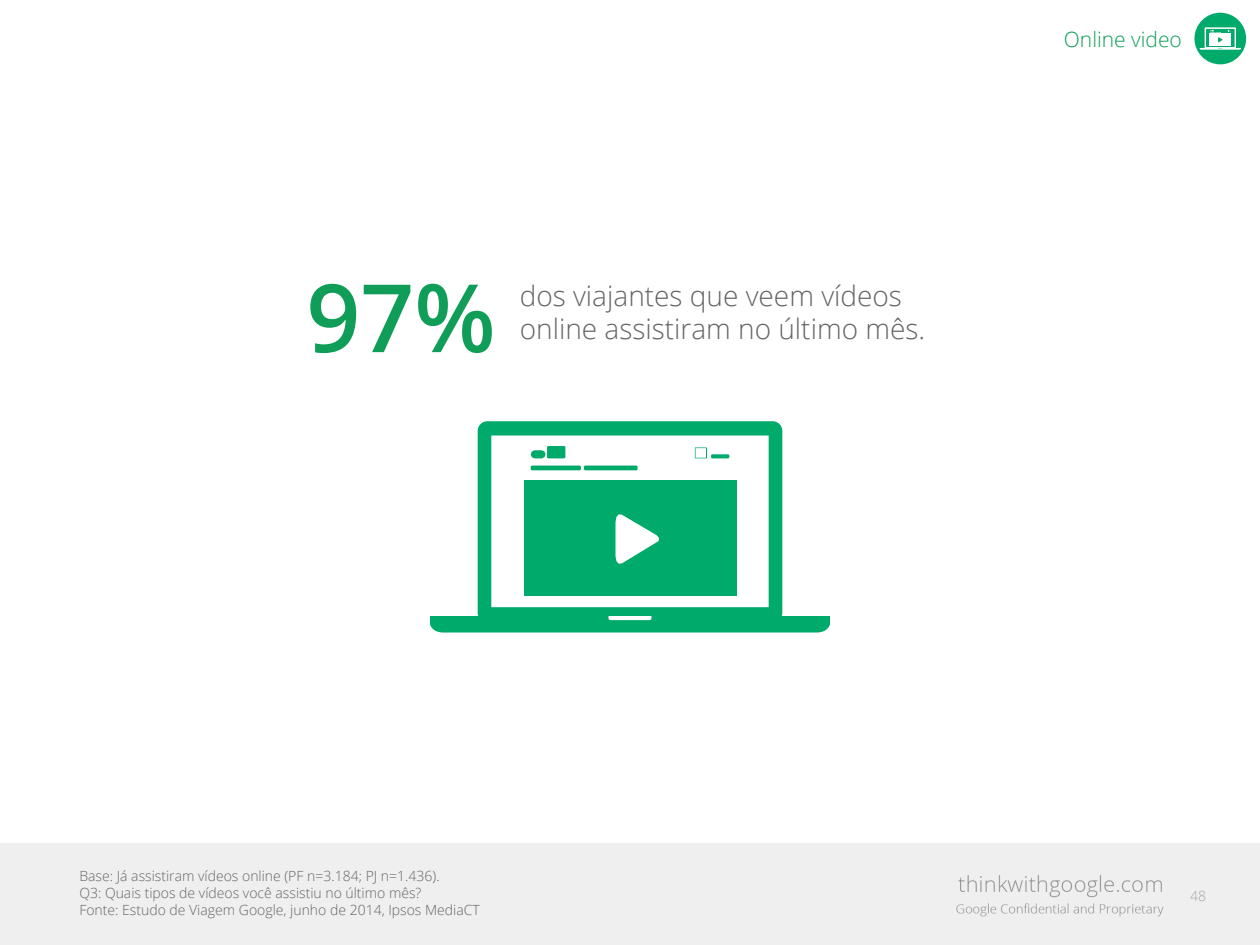
<style>
.page{position:relative;width:1260px;height:945px;background:#fff}
.page>*{position:absolute;margin:0;border:0;box-sizing:border-box;transform-origin:0 0}
.t1{font:600 94.5px "Open Sans";color:#0f9d58}
.t2{font:300 28px/33.6px "Open Sans";color:#656565}
.t3{font:300 21px "Open Sans";color:#0f9d58}
.t4{font:300 14px/16.8px "Open Sans";color:#656565}
.t5{font:300 14px "Open Sans";color:#a6a6a6}
</style>
<div class="page">
<div style="left:0;top:843px;width:1260px;height:102px;background:#f0eff0"></div>
<svg style="left:430px;top:421px;width:400px;height:212px"></svg>
<div style="left:524px;top:480px;width:212px;height:115px;background:#00aa6b"></div>
<svg style="left:531px;top:466px;width:107px;height:4px"></svg>
<svg style="left:695px;top:447px;width:34px;height:11px"></svg>
<svg style="left:531px;top:446px;width:34px;height:12px"></svg>
<svg style="left:615px;top:514px;width:44px;height:50px"></svg>
<div style="left:1194px;top:13px;width:52px;height:51px;background:#00aa6b;border-radius:50%"></div>
<svg style="left:1200px;top:27px;width:41px;height:23px"></svg>
<h1 class="t1" style="left:306px;top:253px;width:191px">97%</h1>
<h2 class="t2" style="left:520px;top:278px;width:407px">dos viajantes que veem vídeos online assistiram no último mês.</h2>
<h3 class="t3" style="left:1064px;top:25px;width:120px">Online video</h3>
<p class="t4" style="left:79px;top:867px;width:402px">Base: Já assistiram vídeos online (PF n=3.184; PJ n=1.436).<br>Q3: Quais tipos de vídeos você assistiu no último mês?<br>Fonte: Estudo de Viagem Google, junho de 2014, Ipsos MediaCT</p>
<p class="t5" style="left:1190px;top:886px;width:17px">48</p>
</div>
